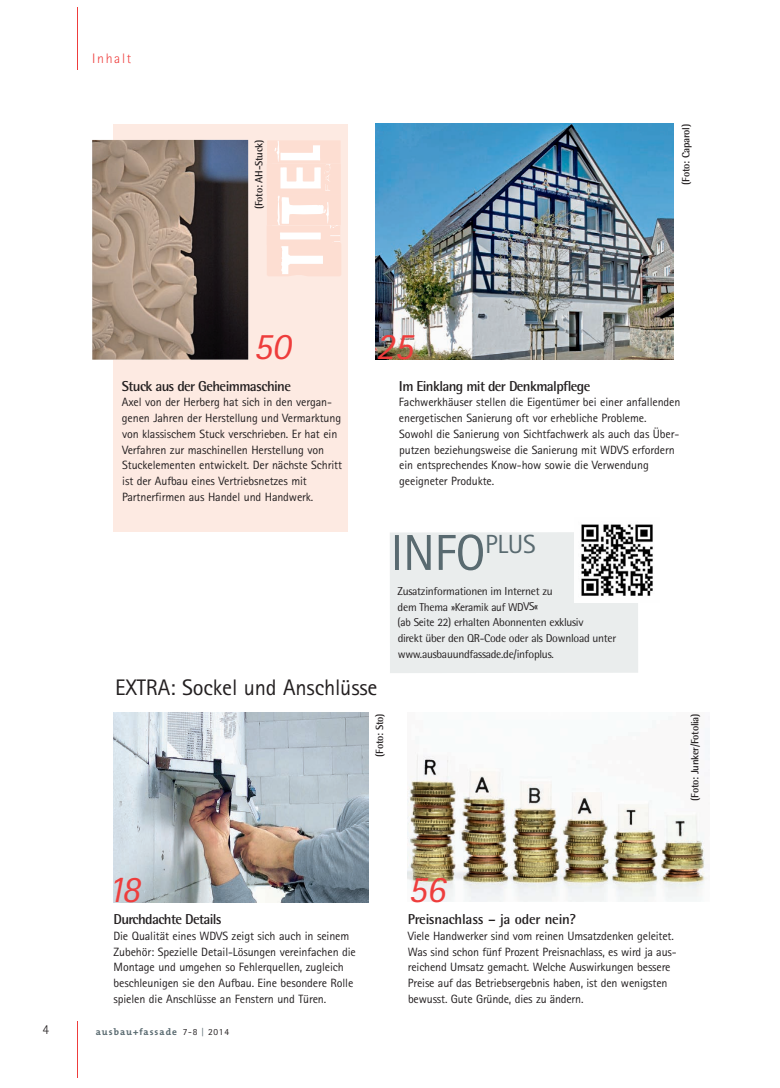
<style>
.page{position:relative;width:780px;height:1088px;background:#fff}
.page>*{position:absolute;margin:0;border:0;box-sizing:border-box;transform-origin:0 0}
.t1{font:68.75px "Maksukehoitus";color:#fdded2}
.t2{font:50.62px "Rotis Sans Serif";color:#596a70}
.t3{font:italic 37.5px "Rotis Sans Serif";letter-spacing:-.01em;color:#ee3d3c}
.t4{font:22.5px "Rotis Sans Serif";letter-spacing:-.01em;color:#231f20}
.t5{font:700 14.38px "Rotis Semi Sans";letter-spacing:-.045em;color:#231f20}
.t6{font:700 14.38px "Rotis Semi Sans";letter-spacing:-.015em;color:#231f20}
.t7{font:300 13.75px "Rotis Semi Sans";letter-spacing:.12em;color:#ee3d3c}
.t8{font:300 13.75px "Rotis Semi Sans";color:#231f20}
.t9{font:12px/15.6px "Rotis Sans Serif";letter-spacing:-.01em;color:#231f20}
.t10{font:11.5px/15.8px "Rotis Semi Sans";letter-spacing:-.025em;color:#231f20}
.t11{font:11.38px "Rotis Sans Serif";letter-spacing:-.025em;color:#231f20}
.t12{font:700 10.5px "Rotis Semi Sans";letter-spacing:-.025em;color:#231f20}
.t13{font:700 9.38px "The Mix";letter-spacing:.11em;color:#596a70}
.s1{font-family:"Rotis Semi Sans";font-size:11.5px}
.s2{font-family:"Rotis Sans Serif";font-size:11.38px}
.s3{font-family:"Rotis Sans Serif";font-weight:400;color:#231f20}
.s4{font-family:"Rotis Sans Serif";font-weight:400}
</style>
<div class="page">
<hr style="left:78px;top:7px;width:1px;height:63px;background:#ee3d3c">
<hr style="left:78px;top:1020px;width:1px;height:57px;background:#ee3d3c">
<div style="left:113px;top:124px;width:234px;height:408px;background:#fdeae2"></div>
<img style="left:113px;top:712px;width:256px;height:190px">
<img style="left:92px;top:140px;width:156px;height:220px">
<img style="left:407px;top:740px;width:302px;height:162px">
<img style="left:375px;top:124px;width:298px;height:236px">
<div style="left:272px;top:141px;width:68px;height:134px;background:#fff"></div>
<div style="left:390px;top:532px;width:248px;height:141px;background:#eaeded"></div>
<img style="left:574px;top:524px;width:79px;height:78px">
<p class="t7" style="left:92px;top:53px;width:40px">Inhalt</p>
<h1 class="t1" style="left:266px;top:276px;width:138px;rotate:-90deg">Titel</h1>
<p class="t12" style="left:255px;top:209px;width:71px;rotate:-90deg">(Foto: AH-Stuck)</p>
<h3 class="t3" style="left:253px;top:333px;width:39px">50</h3>
<p class="t5" style="left:122px;top:381px;width:171px">Stuck aus der Geheimmaschine</p>
<p class="t9" style="left:122px;top:396px;width:222px">Axel von der Herberg hat sich in den vergan&shy;genen Jahren der Herstellung und Vermarktung von klassischem Stuck verschrieben. Er hat ein Verfahren zur maschinellen Herstellung von Stuckelementen entwickelt. Der nächste Schritt ist der Aufbau eines Vertriebsnetzes mit Partnerfirmen aus Handel und Handwerk.</p>
<h3 class="t3" style="left:376px;top:333px;width:39px">25</h3>
<p class="t12" style="left:682px;top:185px;width:62px;rotate:-90deg">(Foto: Caparol)</p>
<p class="t5" style="left:399px;top:381px;width:193px">Im Einklang mit der Denkmalpflege</p>
<p class="t9" style="left:399px;top:396px;width:283px">Fachwerkhäuser stellen die Eigentümer bei einer anfallenden energetischen Sanierung oft vor erhebliche Probleme.<br>Sowohl die Sanierung von Sichtfachwerk als auch das Über&shy;putzen beziehungsweise die Sanierung mit WDVS erfordern ein entsprechendes Know-how sowie die Verwendung geeigneter Produkte.</p>
<h2 class="t2" style="left:390px;top:535px;width:147px">INFO<sup>PLUS</sup></h2>
<p class="t10" style="left:397px;top:584px;width:157px">Zusatzinformationen im Internet zu</p>
<p class="t11" style="left:397px;top:603px;width:142px"><span class="s1">dem Thema »</span>Keramik auf WDVS«</p>
<p class="t10" style="left:397px;top:615px;width:220px"><span class="s2">(ab Seite 22)</span> erhalten Abonnenten exklusiv<br>direkt über den QR-Code oder als Download unter www.ausbauundfassade.de/infoplus.</p>
<h3 class="t4" style="left:115px;top:680px;width:264px">EXTRA: Sockel und Anschlüsse</h3>
<p class="t12" style="left:376px;top:757px;width:45px;rotate:-90deg">(Foto: Sto)</p>
<p class="t12" style="left:691px;top:801px;width:89px;rotate:-90deg">(Foto: Junker/Fotolia)</p>
<h3 class="t3" style="left:106px;top:876px;width:35px">18</h3>
<h3 class="t3" style="left:407px;top:876px;width:39px">56</h3>
<p class="t5" style="left:113px;top:914px;width:110px">Durchdachte Details</p>
<p class="t9" style="left:113px;top:929px;width:244px">Die Qualität eines WDVS zeigt sich auch in seinem Zubehör: Spezielle Detail-Lösungen vereinfachen die Montage und umgehen so Fehlerquellen, zugleich beschleunigen sie den Aufbau. Eine besondere Rolle spielen die Anschlüsse an Fenstern und Türen.</p>
<p class="t8" style="left:43px;top:1024px;width:8px">4</p>
<p class="t13" style="left:96px;top:1028px;width:135px">ausbau+fassade <span class="s3">7-8</span> <span class="s4">|</span> <span class="s3">2014</span></p>
<p class="t6" style="left:407px;top:914px;width:170px">Preisnachlass – ja oder nein?</p>
<p class="t9" style="left:407px;top:929px;width:270px">Viele Handwerker sind vom reinen Umsatzdenken geleitet.<br>Was sind schon fünf Prozent Preisnachlass, es wird ja aus&shy;reichend Umsatz gemacht. Welche Auswirkungen bessere Preise auf das Betriebsergebnis haben, ist den wenigsten bewusst. Gute Gründe, dies zu ändern.</p>
</div>
